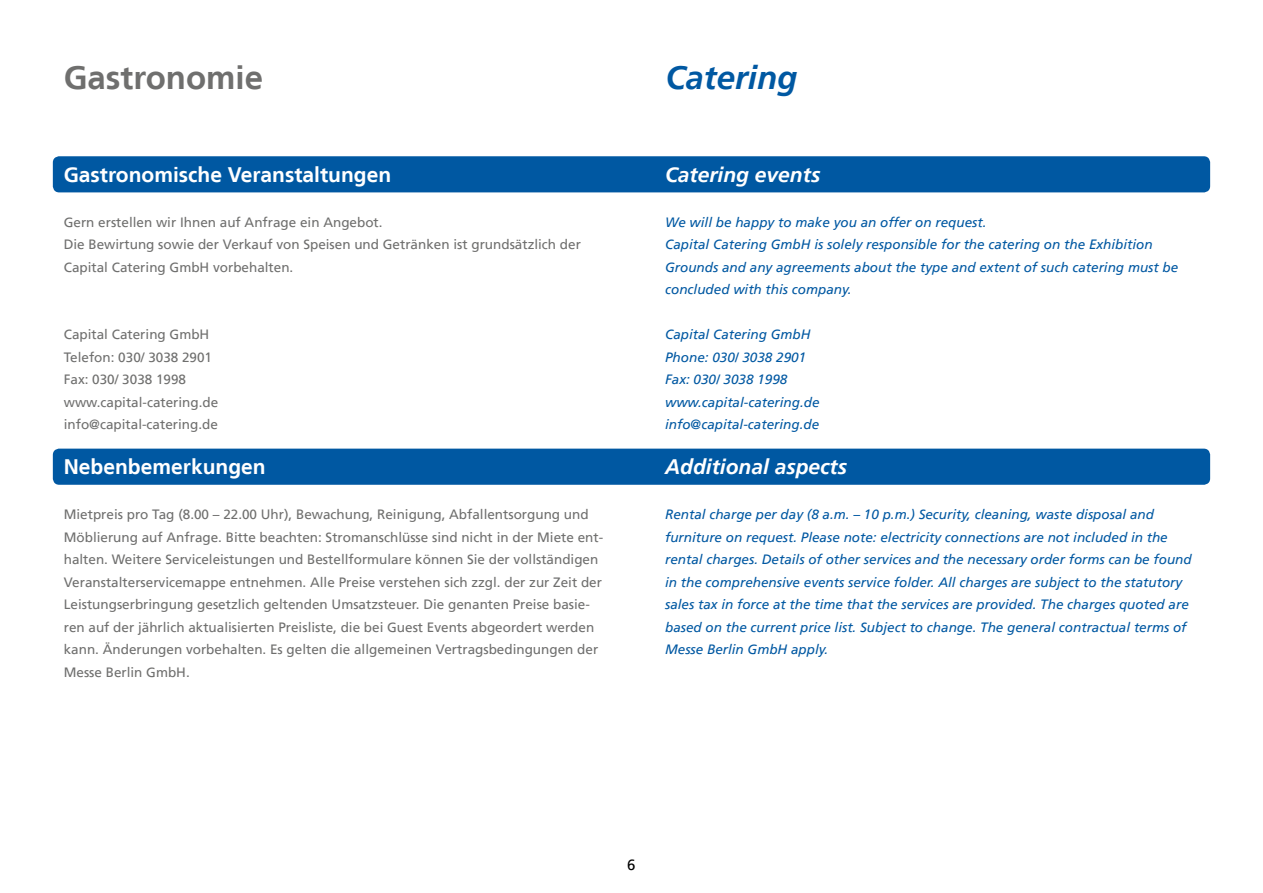
<style>
.page{position:relative;width:1263px;height:893px;background:#fff}
.page>*{position:absolute;margin:0;border:0;box-sizing:border-box;transform-origin:0 0}
.t1{font:700 33px "Frutiger LT";color:#6f6f6e}
.t2{font:italic 700 33px "Frutiger LT";color:#0058a2}
.t3{font:700 21px "Frutiger LT";color:#fff}
.t4{font:italic 700 21px "Frutiger LT";color:#fff}
.t5{font:15px "Frutiger LT";color:#000}
.t6{font:13.5px/22.5px "Frutiger LT";color:#6f6f6e}
.t7{font:italic 13.5px/22.5px "Frutiger LT";color:#0058a2}
</style>
<div class="page">
<div style="left:53px;top:449px;width:1157px;height:36px;background:#0058a2;border-radius:6px"></div>
<div style="left:53px;top:156px;width:1157px;height:36px;background:#0058a2;border-radius:6px"></div>
<h1 class="t1" style="left:64px;top:58px;width:201px">Gastronomie</h1>
<h1 class="t2" style="left:665px;top:58px;width:134px">Catering</h1>
<h2 class="t3" style="left:64px;top:162px;width:329px">Gastronomische Veranstaltungen</h2>
<p class="t6" style="left:64px;top:211px;width:519px">Gern erstellen wir Ihnen auf Anfrage ein Angebot.<br>Die Bewirtung sowie der Verkauf von Speisen und Getränken ist grundsätzlich der<br>Capital Catering GmbH vorbehalten.</p>
<p class="t6" style="left:64px;top:323px;width:156px">Capital Catering GmbH<br>Telefon: 030/ 3038 2901<br>Fax: 030/ 3038 1998 www.capital-catering.de info@capital-catering.de</p>
<h2 class="t3" style="left:64px;top:454px;width:203px">Nebenbemerkungen</h2>
<p class="t6" style="left:64px;top:503px;width:541px">Mietpreis pro Tag (8.00 – 22.00 Uhr), Bewachung, Reinigung, Abfallentsorgung und Möblierung auf Anfrage. Bitte beachten: Stromanschlüsse sind nicht in der Miete ent&shy;halten. Weitere Serviceleistungen und Bestellformulare können Sie der vollständigen Veranstalterservicemappe entnehmen. Alle Preise verstehen sich zzgl. der zur Zeit der Leistungserbringung gesetzlich geltenden Umsatzsteuer. Die genanten Preise basie&shy;ren auf der jährlich aktualisierten Preisliste, die bei Guest Events abgeordert werden kann. Änderungen vorbehalten. Es gelten die allgemeinen Vertragsbedingungen der Messe Berlin GmbH.</p>
<h2 class="t4" style="left:665px;top:162px;width:157px">Catering events</h2>
<p class="t7" style="left:665px;top:211px;width:515px">We will be happy to make you an offer on request.<br>Capital Catering GmbH is solely responsible for the catering on the Exhibition Grounds and any agreements about the type and extent of such catering must be concluded with this company.</p>
<p class="t7" style="left:665px;top:323px;width:156px">Capital Catering GmbH<br>Phone: 030/ 3038 2901<br>Fax: 030/ 3038 1998 www.capital-catering.de info@capital-catering.de</p>
<h2 class="t4" style="left:665px;top:454px;width:184px">Additional aspects</h2>
<p class="t7" style="left:665px;top:503px;width:528px">Rental charge per day (8 a.m. – 10 p.m.) Security, cleaning, waste disposal and furniture on request. Please note: electricity connections are not included in the rental charges. Details of other services and the necessary order forms can be found in the comprehensive events service folder. All charges are subject to the statutory sales tax in force at the time that the services are provided. The charges quoted are based on the current price list. Subject to change. The general contractual terms of Messe Berlin GmbH apply.</p>
<p class="t5" style="left:627px;top:856px;width:10px">6</p>
</div>
